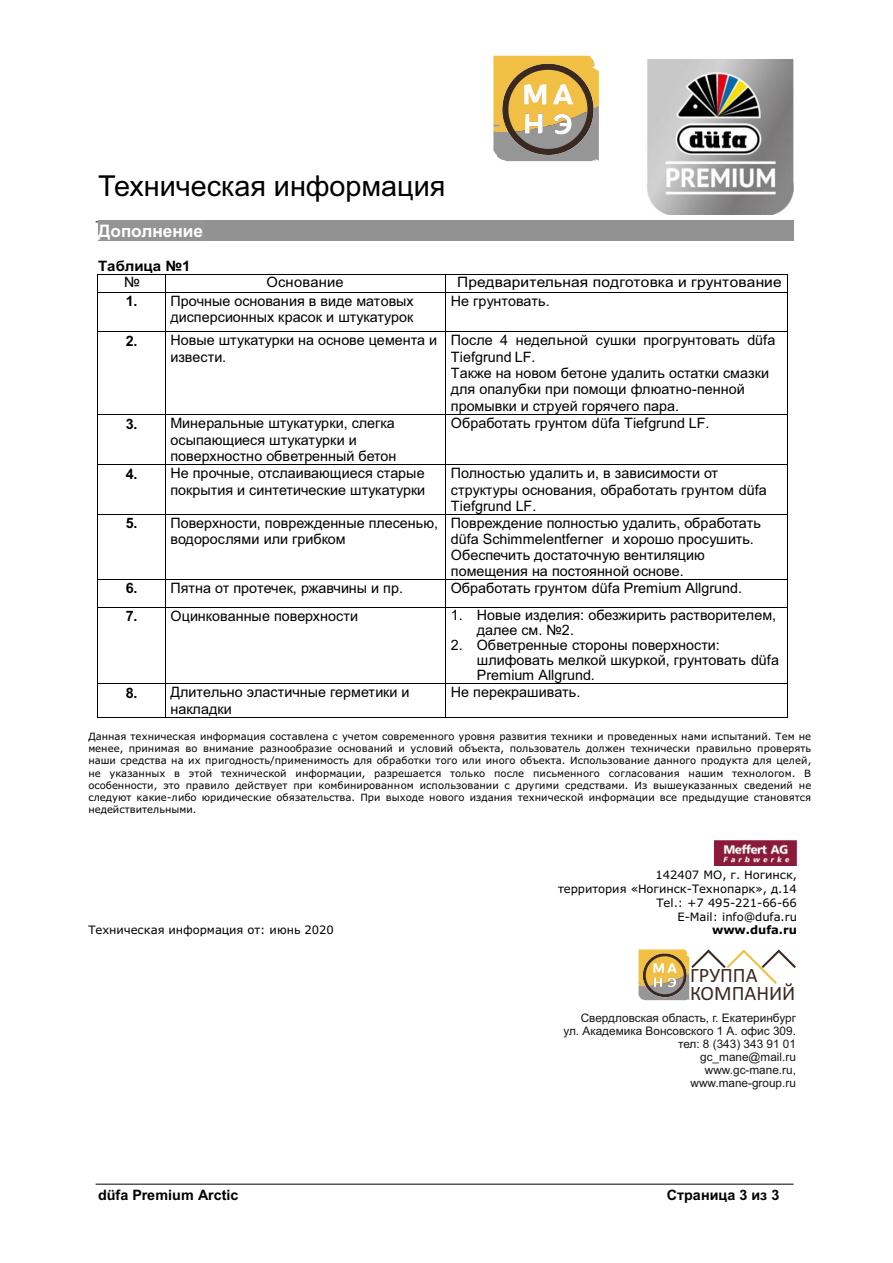
<style>
.page{position:relative;width:893px;height:1263px;background:#fff}
.page>*{position:absolute;margin:0;border:0;box-sizing:border-box;transform-origin:0 0}
.t1{font:28.8px "Arial";color:#000}
.t2{font:20.55px/17.5px "Calibri";color:#3a2921}
.t3{font:700 17.25px "Arial";color:#fff}
.t4{font:14.4px/16.4px "Arial";color:#000}
.t5{font:14.4px "Arial";color:#000;scale:1.08 1}
.t6{font:700 14.4px "Arial";color:#000}
.t7{font:700 14.4px "Arial";color:#000;scale:1.05 1}
.t8{font:11.85px/13.2px "Arial";color:#151616;text-align:right}
.t9{font:11.55px/14px "Verdana";color:#000;text-align:right}
.t10{font:700 11.55px "Verdana";letter-spacing:-.01em;color:#000}
.t11{font:10.05px/12.3px "Verdana";color:#000;text-align:justify}
.s1{font-weight:700}
</style>
<div class="page">
<img style="left:647px;top:60px;width:147px;height:154px">
<hr style="left:96px;top:221px;width:697px;height:1px;background:#000">
<hr style="left:96px;top:1184px;width:697px;height:1px;background:#000">
<div style="left:98px;top:220px;width:106px;height:21px;background:#949494"></div>
<div style="left:204px;top:220px;width:589px;height:21px;background:#929292"></div>
<hr style="left:98px;top:274px;width:67px;height:1px;background:#000">
<hr style="left:165px;top:274px;width:280px;height:1px;background:#000">
<hr style="left:446px;top:274px;width:341px;height:1px;background:#000">
<svg style="left:97px;top:274px;width:1px;height:19px"></svg>
<hr style="left:98px;top:292px;width:67px;height:1px;background:#000">
<svg style="left:165px;top:275px;width:1px;height:17px"></svg>
<hr style="left:165px;top:292px;width:280px;height:1px;background:#000">
<svg style="left:445px;top:274px;width:1px;height:19px"></svg>
<hr style="left:446px;top:292px;width:341px;height:1px;background:#000">
<svg style="left:787px;top:274px;width:1px;height:19px"></svg>
<hr style="left:97px;top:293px;width:1px;height:39px;background:#000">
<hr style="left:165px;top:293px;width:1px;height:39px;background:#000">
<hr style="left:445px;top:293px;width:1px;height:39px;background:#000">
<hr style="left:787px;top:293px;width:1px;height:39px;background:#000">
<hr style="left:98px;top:332px;width:67px;height:1px;background:#000">
<hr style="left:165px;top:332px;width:280px;height:1px;background:#000">
<hr style="left:446px;top:332px;width:341px;height:1px;background:#000">
<hr style="left:97px;top:332px;width:1px;height:83px;background:#000">
<hr style="left:165px;top:332px;width:1px;height:83px;background:#000">
<hr style="left:445px;top:332px;width:1px;height:83px;background:#000">
<hr style="left:787px;top:332px;width:1px;height:83px;background:#000">
<hr style="left:98px;top:415px;width:67px;height:1px;background:#000">
<hr style="left:165px;top:415px;width:280px;height:1px;background:#000">
<hr style="left:446px;top:415px;width:341px;height:1px;background:#000">
<hr style="left:97px;top:415px;width:1px;height:50px;background:#000">
<hr style="left:165px;top:415px;width:1px;height:50px;background:#000">
<hr style="left:445px;top:415px;width:1px;height:50px;background:#000">
<hr style="left:787px;top:415px;width:1px;height:50px;background:#000">
<hr style="left:98px;top:465px;width:67px;height:1px;background:#000">
<hr style="left:165px;top:465px;width:280px;height:1px;background:#000">
<hr style="left:446px;top:465px;width:341px;height:1px;background:#000">
<hr style="left:97px;top:465px;width:1px;height:49px;background:#000">
<hr style="left:165px;top:465px;width:1px;height:49px;background:#000">
<hr style="left:445px;top:465px;width:1px;height:49px;background:#000">
<hr style="left:787px;top:465px;width:1px;height:49px;background:#000">
<hr style="left:98px;top:514px;width:67px;height:1px;background:#000">
<hr style="left:165px;top:514px;width:280px;height:1px;background:#000">
<hr style="left:446px;top:514px;width:341px;height:1px;background:#000">
<hr style="left:97px;top:515px;width:1px;height:64px;background:#000">
<hr style="left:165px;top:515px;width:1px;height:64px;background:#000">
<hr style="left:445px;top:515px;width:1px;height:64px;background:#000">
<hr style="left:787px;top:515px;width:1px;height:64px;background:#000">
<hr style="left:98px;top:579px;width:67px;height:1px;background:#000">
<hr style="left:165px;top:579px;width:280px;height:1px;background:#000">
<hr style="left:446px;top:579px;width:341px;height:1px;background:#000">
<svg style="left:97px;top:579px;width:1px;height:29px"></svg>
<hr style="left:98px;top:607px;width:67px;height:1px;background:#000">
<svg style="left:165px;top:580px;width:1px;height:27px"></svg>
<hr style="left:165px;top:607px;width:280px;height:1px;background:#000">
<svg style="left:445px;top:579px;width:1px;height:29px"></svg>
<hr style="left:446px;top:607px;width:341px;height:1px;background:#000">
<svg style="left:787px;top:579px;width:1px;height:29px"></svg>
<hr style="left:97px;top:608px;width:1px;height:75px;background:#000">
<hr style="left:165px;top:608px;width:1px;height:75px;background:#000">
<hr style="left:445px;top:608px;width:1px;height:75px;background:#000">
<hr style="left:787px;top:608px;width:1px;height:75px;background:#000">
<hr style="left:98px;top:683px;width:67px;height:1px;background:#000">
<hr style="left:165px;top:683px;width:280px;height:1px;background:#000">
<hr style="left:446px;top:683px;width:341px;height:1px;background:#000">
<hr style="left:97px;top:684px;width:1px;height:33px;background:#000">
<hr style="left:98px;top:717px;width:67px;height:1px;background:#000">
<hr style="left:165px;top:684px;width:1px;height:33px;background:#000">
<hr style="left:165px;top:717px;width:280px;height:1px;background:#000">
<hr style="left:445px;top:684px;width:1px;height:33px;background:#000">
<hr style="left:446px;top:717px;width:341px;height:1px;background:#000">
<hr style="left:787px;top:684px;width:1px;height:33px;background:#000">
<img style="left:715px;top:840px;width:82px;height:25px">
<svg style="left:493px;top:55px;width:106px;height:106px;background:#bfa569"></svg>
<svg style="left:638px;top:949px;width:158px;height:51px"></svg>
<h1 class="t1" style="left:98px;top:175px;width:349px">Техническая информация</h1>
<p class="t3" style="left:98px;top:224px;width:107px">Дополнение</p>
<p class="t7" style="left:98px;top:260px;width:90px">Таблица №1</p>
<p class="t4" style="left:124px;top:275px;width:17px">№</p>
<p class="t4" style="left:267px;top:275px;width:79px">Основание</p>
<p class="t5" style="left:457px;top:277px;width:302px">Предварительная подготовка и грунтование</p>
<p class="t4" style="left:126px;top:294px;width:290px;text-align:right"><span class="s1">1.</span> Прочные основания в виде матовых дисперсионных красок и штукатурок</p>
<p class="t4" style="left:451px;top:294px;width:100px">Не грунтовать.</p>
<p class="t4" style="left:171px;top:333px;width:268px;text-indent:-45px"><span class="s1">2.</span> Новые штукатурки на основе цемента и извести.</p>
<p class="t4" style="left:451px;top:333px;width:326px">После 4 недельной сушки прогрунтовать düfa Tiefgrund LF.<br>Также на новом бетоне удалить остатки смазки для опалубки при помощи флюатно-пенной промывки и струей горячего пара.</p>
<p class="t4" style="left:171px;top:416px;width:227px;text-indent:-45px"><span class="s1">3.</span> Минеральные штукатурки, слегка осыпающиеся штукатурки и поверхностно обветренный бетон</p>
<p class="t4" style="left:451px;top:416px;width:260px">Обработать грунтом düfa Tiefgrund LF.</p>
<p class="t4" style="left:126px;top:466px;width:301px;text-align:right"><span class="s1">4.</span> Не прочные, отслаивающиеся старые покрытия и синтетические штукатурки</p>
<p class="t4" style="left:451px;top:466px;width:317px">Полностью удалить и, в зависимости от структуры основания, обработать грунтом düfa<br>Tiefgrund LF.</p>
<p class="t4" style="left:171px;top:516px;width:269px;text-indent:-45px"><span class="s1">5.</span> Поверхности, поврежденные плесенью, водорослями или грибком</p>
<p class="t4" style="left:451px;top:516px;width:312px">Повреждение полностью удалить, обработать düfa Schimmelentferner и хорошо просушить.<br>Обеспечить достаточную вентиляцию помещения на постоянной основе.</p>
<p class="t4" style="left:126px;top:581px;width:279px"><span class="s1">6.</span> Пятна от протечек, ржавчины и пр.</p>
<p class="t4" style="left:451px;top:581px;width:293px">Обработать грунтом düfa Premium Allgrund.</p>
<p class="t4" style="left:126px;top:609px;width:234px"><span class="s1">7.</span> Оцинкованные поверхности</p>
<p class="t4" style="left:477px;top:609px;width:301px;line-height:15px;text-indent:-26px">1. Новые изделия: обезжирить растворителем, далее см. №2.</p>
<p class="t4" style="left:477px;top:639px;width:304px;line-height:15px;text-indent:-26px">2. Обветренные стороны поверхности: шлифовать мелкой шкуркой, грунтовать düfa<br>Premium Allgrund.</p>
<p class="t4" style="left:171px;top:685px;width:241px;text-indent:-45px"><span class="s1">8.</span> Длительно эластичные герметики и накладки</p>
<p class="t4" style="left:451px;top:685px;width:131px">Не перекрашивать.</p>
<p class="t11" style="left:88px;top:731px;width:724px">Данная техническая информация составлена с учетом современного уровня развития техники и проведенных нами испытаний. Тем не менее, принимая во внимание разнообразие оснований и условий объекта, пользователь должен технически правильно проверять наши средства на их пригодность/применимость для обработки того или иного объекта. Использование данного продукта для целей, не указанных в этой технической информации, разрешается только после письменного согласования нашим технологом. В особенности, это правило действует при комбинированном использовании с другими средствами. Из вышеуказанных сведений не следуют какие-либо юридические обязательства. При выходе нового издания технической информации все предыдущие становятся недействительными.</p>
<p class="t9" style="left:88px;top:924px;width:247px">Техническая информация от: июнь 2020</p>
<p class="t9" style="left:558px;top:868px;width:240px">142407 МО, г. Ногинск,<br>территория «Ногинск-Технопарк», д.14<br>Tel.: +7 495-221-66-66<br>E-Mail: info@dufa.ru</p>
<p class="t10" style="left:712px;top:926px;width:87px">www.dufa.ru</p>
<h2 class="t2" style="left:690px;top:968px;width:107px">ГРУППА<br>КОМПАНИЙ</h2>
<p class="t8" style="left:563px;top:1012px;width:234px">Свердловская область, г. Екатеринбург ул. Академика Вонсовского 1 А. офис 309. тел: 8 (343) 343 91 01<br>gc_mane@mail.ru<br>www.gc-mane.ru,<br>www.mane-group.ru</p>
<p class="t6" style="left:98px;top:1190px;width:142px">düfa Premium Arctic</p>
<p class="t6" style="left:667px;top:1190px;width:114px">Страница 3 из 3</p>
</div>
